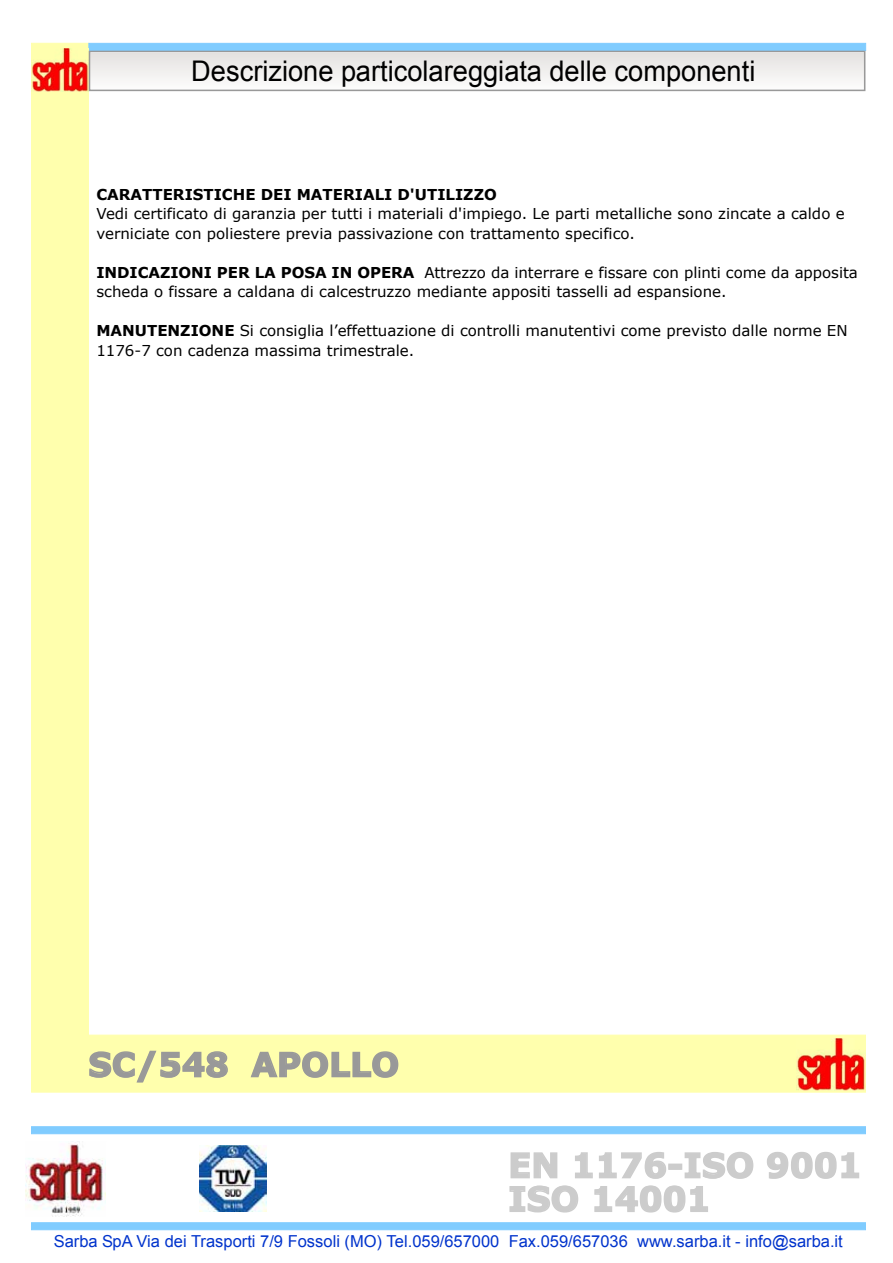
<style>
.page{position:relative;width:893px;height:1263px;background:#fff}
.page>*{position:absolute;margin:0;border:0;box-sizing:border-box;transform-origin:0 0}
.t1{font:700 33.75px/33.8px "Verdana";color:#ccc}
.t2{font:700 33px "Verdana";color:#999}
.t3{font:28.5px "Arial";color:#000;scale:.96 1}
.t4{font:16.5px "Arial";color:#03c}
.t5{font:15px/19.5px "Verdana";color:#000}
.t6{font:700 15px "Verdana";color:#000}
.s1{font-weight:700}
</style>
<div class="page">
<div style="left:31px;top:43px;width:58px;height:1036px;background:#ffffad"></div>
<div style="left:89px;top:43px;width:777px;height:8px;background:#80ccff;border:1px solid #80ccff"></div>
<div style="left:31px;top:1035px;width:835px;height:57px;background:#ffffad"></div>
<img style="left:32px;top:49px;width:56px;height:43px">
<div style="left:31px;top:1126px;width:835px;height:8px;background:#80ccff;border:1px solid #80ccff"></div>
<div style="left:31px;top:1222px;width:835px;height:8px;background:#80ccff;border:1px solid #80ccff"></div>
<img style="left:26px;top:1144px;width:80px;height:73px">
<img style="left:200px;top:1146px;width:66px;height:66px">
<svg style="left:767px;top:1152px;width:93px;height:27px"></svg>
<svg style="left:509px;top:1152px;width:245px;height:61px"></svg>
<div style="left:89px;top:51px;width:776px;height:39px;background:linear-gradient(to right,#f1efee,#f1efee)"></div>
<div style="left:89px;top:51px;width:776px;height:40px;border:2px solid #999"></div>
<img style="left:796px;top:1038px;width:69px;height:52px">
<svg style="left:89px;top:1050px;width:139px;height:33px"></svg>
<svg style="left:251px;top:1051px;width:148px;height:27px"></svg>
<h3 class="t3" style="left:191px;top:52px;width:589px">Descrizione particolareggiata delle componenti</h3>
<p class="t6" style="left:96px;top:183px;width:402px">CARATTERISTICHE DEI MATERIALI D'UTILIZZO</p>
<p class="t5" style="left:96px;top:204px;width:750px">Vedi certificato di garanzia per tutti i materiali d'impiego. Le parti metalliche sono zincate a caldo e verniciate con poliestere previa passivazione con trattamento specifico.</p>
<p class="t5" style="left:96px;top:262px;width:763px"><span class="s1">INDICAZIONI PER LA POSA IN OPERA</span> Attrezzo da interrare e fissare con plinti come da apposita scheda o fissare a caldana di calcestruzzo mediante appositi tasselli ad espansione.</p>
<p class="t5" style="left:96px;top:321px;width:753px"><span class="s1">MANUTENZIONE</span> Si consiglia l’effettuazione di controlli manutentivi come previsto dalle norme EN<br>1176-7 con cadenza massima trimestrale.</p>
<h2 class="t2" style="left:88px;top:1041px;width:312px">SC/548 APOLLO</h2>
<h1 class="t1" style="left:508px;top:1148px;width:355px">EN 1176-ISO 9001<br>ISO 14001</h1>
<p class="t4" style="left:54px;top:1231px;width:791px">Sarba SpA Via dei Trasporti 7/9 Fossoli (MO) Tel.059/657000 Fax.059/657036 www.sarba.it - info@sarba.it</p>
</div>
